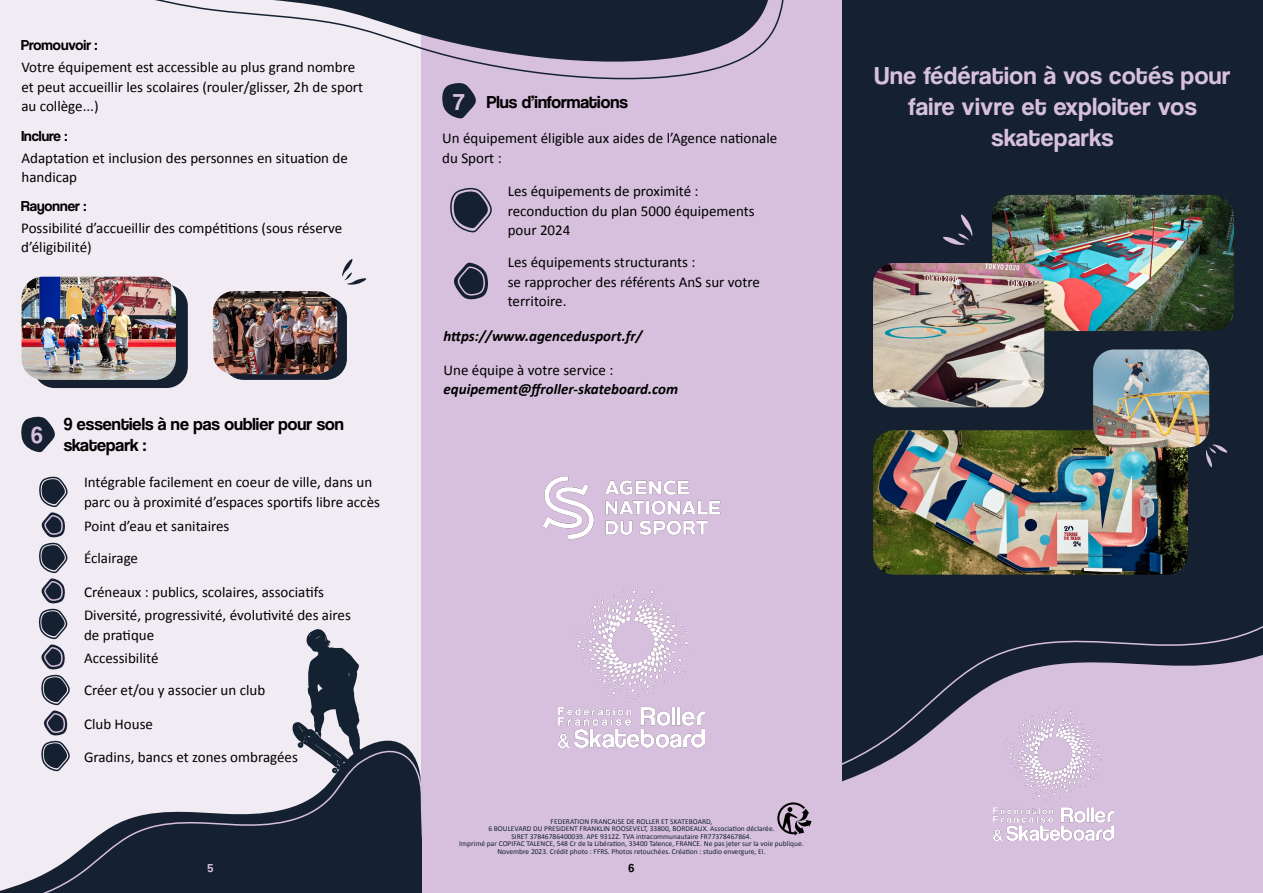
<style>
.page{position:relative;width:1263px;height:893px;background:#fff}
.page>*{position:absolute;margin:0;border:0;box-sizing:border-box;transform-origin:0 0}
.t1{font:25.5px/30.6px "Coolvetica Rg";letter-spacing:.02em;color:#d7c0dd;text-align:center}
.t2{font:24px "Coolvetica Rg";color:#d7c0dd}
.t3{font:18px/21.6px "Coolvetica Rg";color:#000}
.t4{font:15px/19.5px "Calibri";color:#000}
.t5{font:italic 700 15px "Calibri";color:#000}
.t6{font:15px "Coolvetica Rg";color:#000}
.t7{font:12px "Coolvetica Rg";color:#d7c0dd}
.t8{font:12px "Coolvetica Rg";color:#000}
.t9{font:7.5px/7.5px "Calibri";color:#152131;text-align:center}
</style>
<div class="page">
<div style="left:421px;top:0;width:421px;height:893px;background:#d7c0dd"></div>
<div style="left:0;top:0;width:421px;height:893px;background:#f1ebf3"></div>
<div style="left:842px;top:0;width:421px;height:893px;background:#152131"></div>
<img style="left:873px;top:430px;width:315px;height:62px">
<img style="left:992px;top:195px;width:242px;height:136px">
<img style="left:873px;top:263px;width:171px;height:144px">
<img style="left:1093px;top:349px;width:116px;height:98px">
<svg style="left:559px;top:492px;width:704px;height:401px"></svg>
<img style="left:558px;top:585px;width:146px;height:162px">
<svg style="left:514px;top:0;width:270px;height:80px"></svg>
<svg style="left:155px;top:0;width:618px;height:70px"></svg>
<svg style="left:21px;top:416px;width:34px;height:36px"></svg>
<svg style="left:442px;top:83px;width:34px;height:36px"></svg>
<div style="left:33px;top:285px;width:155px;height:103px;background:#152131;border-radius:21px"></div>
<img style="left:22px;top:277px;width:154px;height:103px">
<svg style="left:293px;top:629px;width:67px;height:108px"></svg>
<svg style="left:0;top:737px;width:422px;height:156px"></svg>
<svg style="left:943px;top:214px;width:30px;height:31px"></svg>
<svg style="left:1206px;top:444px;width:21px;height:23px"></svg>
<svg style="left:777px;top:802px;width:34px;height:34px"></svg>
<img style="left:993px;top:707px;width:120px;height:134px">
<svg style="left:37px;top:476px;width:34px;height:296px"></svg>
<svg style="left:342px;top:259px;width:25px;height:26px"></svg>
<div style="left:222px;top:297px;width:125px;height:83px;background:#152131;border-radius:21px"></div>
<img style="left:213px;top:291px;width:124px;height:83px">
<svg style="left:450px;top:187px;width:42px;height:46px"></svg>
<svg style="left:453px;top:263px;width:35px;height:37px"></svg>
<img style="left:542px;top:476px;width:199px;height:83px">
<p class="t6" style="left:21px;top:36px;width:78px">Promouvoir :</p>
<p class="t4" style="left:21px;top:57px;width:343px">Votre équipement est accessible au plus grand nombre et peut accueillir les scolaires (rouler/glisser, 2h de sport au collège...)</p>
<p class="t6" style="left:21px;top:127px;width:47px">Inclure :</p>
<p class="t4" style="left:22px;top:147px;width:328px">Adaptation et inclusion des personnes en situation de handicap</p>
<p class="t6" style="left:21px;top:197px;width:67px">Rayonner :</p>
<p class="t4" style="left:21px;top:218px;width:323px">Possibilité d’accueillir des compétitions (sous réserve d’éligibilité)</p>
<h2 class="t2" style="left:31px;top:420px;width:13px">6</h2>
<p class="t3" style="left:64px;top:413px;width:282px">9 essentiels à ne pas oublier pour son skatepark :</p>
<p class="t4" style="left:84px;top:472px;width:297px">Intégrable facilement en coeur de ville, dans un parc ou à proximité d’espaces sportifs libre accès</p>
<p class="t4" style="left:84px;top:509px;width:147px;line-height:32.7px">Point d’eau et sanitaires<br>Éclairage</p>
<p class="t4" style="left:84px;top:579px;width:268px;line-height:23.4px">Créneaux : publics, scolaires, associatifs<br>Diversité, progressivité, évolutivité des aires</p>
<p class="t4" style="left:84px;top:623px;width:76px;line-height:23.1px">de pratique<br>Accessibilité</p>
<p class="t4" style="left:84px;top:680px;width:183px">Créer et/ou y associer un club</p>
<p class="t4" style="left:84px;top:713px;width:71px">Club House</p>
<p class="t4" style="left:84px;top:746px;width:215px">Gradins, bancs et zones ombragées</p>
<h2 class="t2" style="left:453px;top:88px;width:13px">7</h2>
<p class="t3" style="left:487px;top:91px;width:143px">Plus d’informations</p>
<p class="t4" style="left:442px;top:128px;width:337px">Un équipement éligible aux aides de l’Agence nationale du Sport :</p>
<p class="t4" style="left:508px;top:181px;width:248px">Les équipements de proximité : reconduction du plan 5000 équipements pour 2024</p>
<p class="t4" style="left:508px;top:252px;width:254px">Les équipements structurants :<br>se rapprocher des référents AnS sur votre territoire.</p>
<p class="t5" style="left:443px;top:325px;width:200px">https://www.agencedusport.fr/</p>
<p class="t4" style="left:443px;top:360px;width:171px">Une équipe à votre service :</p>
<p class="t5" style="left:443px;top:379px;width:236px">equipement@ffroller-skateboard.com</p>
<p class="t9" style="left:459px;top:817px;width:346px">FEDERATION FRANCAISE DE ROLLER ET SKATEBOARD,<br>6 BOULEVARD DU PRESIDENT FRANKLIN ROOSEVELT, 33800, BORDEAUX. Association déclarée.<br>SIRET 37846786400039. APE 9312Z. TVA intracommunautaire FR77378467864.<br>Imprimé par COPIFAC TALENCE, 548 Cr de la Libération, 33400 Talence, FRANCE. Ne pas jeter sur la voie publique.<br>Novembre 2023. Crédit photo : FFRS. Photos retouchées. Création : studio envergure, EI.</p>
<p class="t7" style="left:208px;top:861px;width:7px">5</p>
<p class="t8" style="left:628px;top:861px;width:7px">6</p>
<h1 class="t1" style="left:874px;top:60px;width:357px">Une fédération à vos cotés pour faire vivre et exploiter vos skateparks</h1>
</div>
